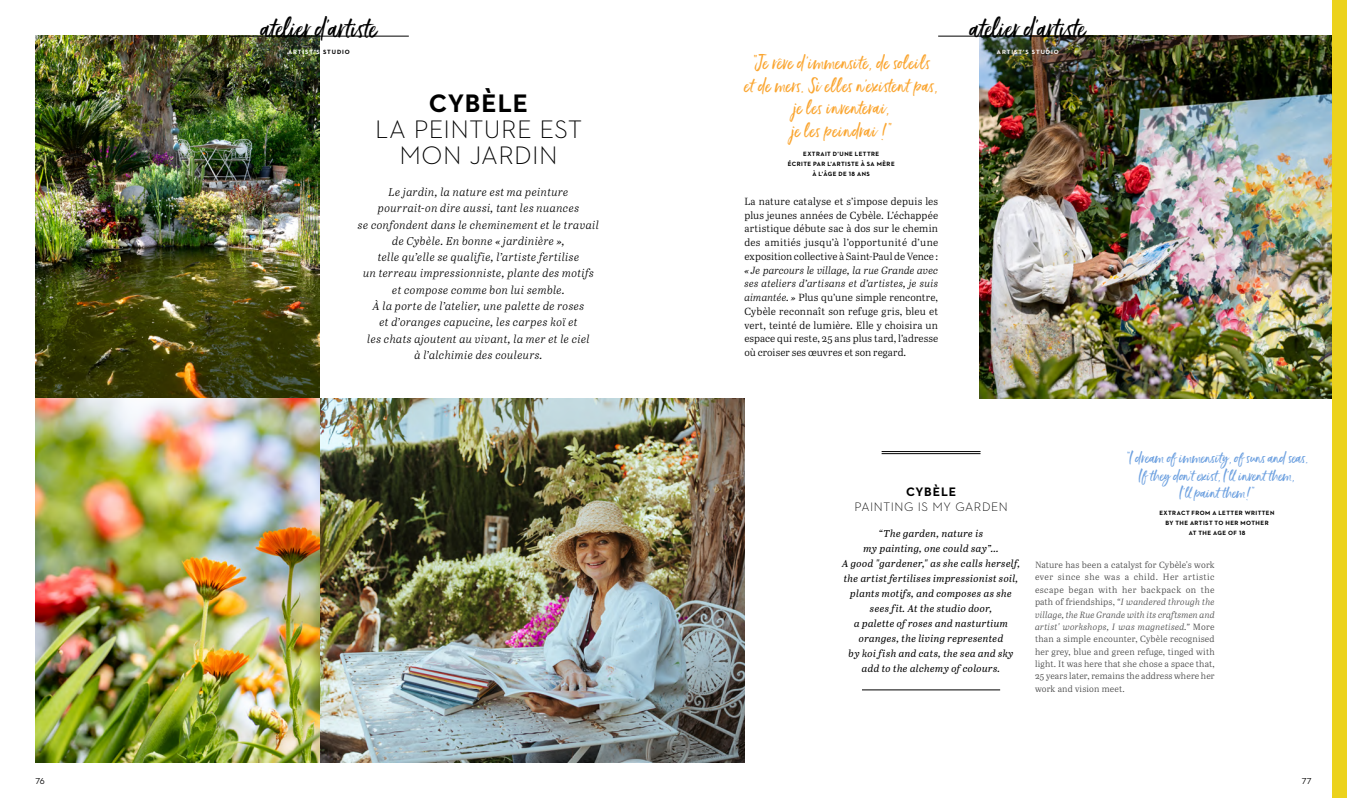
<style>
.page{position:relative;width:1347px;height:798px;background:#fff}
.page>*{position:absolute;margin:0;border:0;box-sizing:border-box;transform-origin:0 0}
.t1{font:300 25.75px/25.8px "Neutraface 2 Text";letter-spacing:.015em;color:#000;text-align:center}
.t2{font:700 25.75px "Neutraface 2 Text";letter-spacing:.03em;color:#000}
.t3{font:25px "Ernestand Emily";color:#000}
.t4{font:17.5px/22.5px "Ernestand Emily";letter-spacing:.035em;color:#faa530;text-align:center}
.t5{font:13.75px/17.5px "Ernestand Emily";color:#6ea1e0;text-align:center;scale:1.06 1}
.t6{font:300 12.5px "Neutraface 2 Text";letter-spacing:.045em;color:#000}
.t7{font:700 12.5px "Neutraface 2 Text";letter-spacing:.06em;color:#000}
.t8{font:italic 11.25px/16.2px "Abril Text Lt";letter-spacing:.03em;color:#000;text-align:center}
.t9{font:10.25px/13.8px "Abril Text Lt";letter-spacing:.005em;color:#000;text-align:justify}
.t10{font:italic 10px/15px "Abril Text";letter-spacing:.03em;color:#000;text-align:center}
.t11{font:9px/12.4px "Abril Text Lt";letter-spacing:.015em;color:#484848;text-align:justify}
.t12{font:8.75px "Neutraface 2 Text";color:#000}
.t13{font:700 6.25px/10px "Neutraface 2 Text";letter-spacing:.07em;color:#000;text-align:center}
.t14{font:700 6.25px "Neutraface 2 Text";letter-spacing:.15em;color:#fff}
.s1{color:#000}
.s2{font-style:italic}
</style>
<div class="page">
<img style="left:319px;top:399px;width:425px;height:363px">
<img style="left:35px;top:35px;width:284px;height:364px">
<img style="left:35px;top:399px;width:284px;height:363px">
<img style="left:979px;top:35px;width:353px;height:364px">
<div style="left:917px;top:0;width:220px;height:92px;background:#fff;opacity:.9"></div>
<hr style="left:938px;top:36px;width:179px;height:1px;background:#000">
<div style="left:209px;top:0;width:220px;height:92px;background:#fff;opacity:.9"></div>
<hr style="left:229px;top:36px;width:180px;height:1px;background:#000">
<div style="left:1332px;top:0;width:14px;height:797px;background:#ecd21c"></div>
<hr style="left:862px;top:689px;width:138px;height:1px;background:#000">
<hr style="left:881px;top:451px;width:99px;height:1px;background:#000">
<hr style="left:881px;top:453px;width:99px;height:1px;background:#000">
<h2 class="t3" style="left:261px;top:13px;width:117px">atelier d'artiste</h2>
<h2 class="t3" style="left:970px;top:13px;width:117px">atelier d'artiste</h2>
<p class="t14" style="left:288px;top:48px;width:63px">ARTIST'S <span class="s1">STUDIO</span></p>
<p class="t14" style="left:997px;top:48px;width:63px">ARTIST'S STUDIO</p>
<h3 class="t4" style="left:744px;top:51px;width:195px">“Je rêve d’immensité, de soleils<br>et de mers. Si elles n’existent pas, je les inventerai,<br>je les peindrai !”</h3>
<p class="t13" style="left:788px;top:149px;width:108px">EXTRAIT D’UNE LETTRE<br>ÉCRITE PAR L’ARTISTE À SA MÈRE<br>À L’ÂGE DE 18 ANS</p>
<h1 class="t2" style="left:429px;top:87px;width:101px">CYBÈLE</h1>
<h1 class="t1" style="left:375px;top:116px;width:208px">LA PEINTURE EST<br>MON JARDIN</h1>
<p class="t8" style="left:358px;top:183px;width:243px">Le jardin, la nature est ma peinture pourrait-on dire aussi, tant les nuances<br>se confondent dans le cheminement et le travail de Cybèle. En bonne « jardinière »,<br>telle qu’elle se qualifie, l’artiste fertilise<br>un terreau impressionniste, plante des motifs et compose comme bon lui semble.<br>À la porte de l’atelier, une palette de roses<br>et d’oranges capucine, les carpes koï et<br>les chats ajoutent au vivant, la mer et le ciel<br>à l’alchimie des couleurs.</p>
<p class="t9" style="left:744px;top:194px;width:195px">La nature catalyse et s’impose depuis les plus jeunes années de Cybèle. L’échappée artistique débute sac à dos sur le chemin des amitiés jusqu’à l’opportunité d’une exposition collective à Saint-Paul de Vence :</p>
<p class="t9" style="left:744px;top:263px;width:195px"><span class="s2">« Je parcours le village, la rue Grande avec ses ateliers d’artisans et d’artistes, je suis aimantée. »</span> Plus qu’une simple rencontre, Cybèle reconnaît son refuge gris, bleu et vert, teinté de lumière. Elle y choisira un espace qui reste, 25 ans plus tard, l’adresse où croiser ses œuvres et son regard.</p>
<p class="t7" style="left:906px;top:483px;width:52px">CYBÈLE</p>
<p class="t6" style="left:854px;top:498px;width:155px">PAINTING IS MY GARDEN</p>
<p class="t10" style="left:842px;top:525px;width:180px">“The garden, nature is<br>my painting, one could say”…<br>A good "gardener," as she calls herself, the artist fertilises impressionist soil, plants motifs, and composes as she sees fit. At the studio door,<br>a palette of roses and nasturtium oranges, the living represented<br>by koi fish and cats, the sea and sky add to the alchemy of colours.</p>
<h3 class="t5" style="left:1125px;top:448px;width:174px">“I dream of immensity, of suns and seas.<br>If they don't exist, I'll invent them,<br>I'll paint them!"</h3>
<p class="t13" style="left:1159px;top:507px;width:117px">EXTRACT FROM A LETTER WRITTEN<br>BY THE ARTIST TO HER MOTHER<br>AT THE AGE OF 18</p>
<p class="t11" style="left:1035px;top:558px;width:181px">Nature has been a catalyst for Cybèle's work ever since she was a child. Her artistic escape began with her backpack on the path of friendships, <span class="s2">“I wandered through the village, the Rue Grande with its craftsmen and artist' workshops, I was magnetised.”</span> More than a simple encounter, Cybèle recognised her grey, blue and green refuge, tinged with light. It was here that she chose a space that, 25 years later, remains the address where her work and vision meet.</p>
<p class="t12" style="left:35px;top:775px;width:11px">76</p>
<p class="t12" style="left:1301px;top:775px;width:11px">77</p>
</div>
